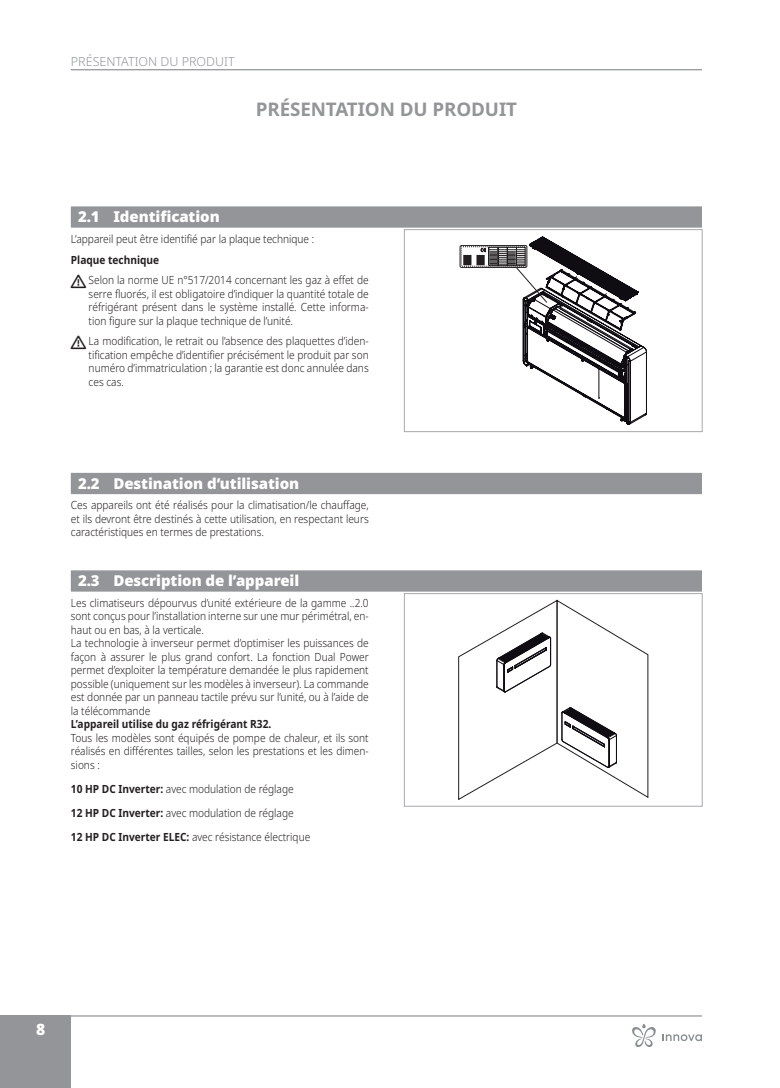
<style>
.page{position:relative;width:780px;height:1088px;background:#fff}
.page>*{position:absolute;margin:0;border:0;box-sizing:border-box;transform-origin:0 0}
.t1{font:700 18.75px "Noto Sans";letter-spacing:-.005em;color:#939598}
.t2{font:900 15.62px "Noto Sans";color:#fff}
.t3{font:900 15px "Noto Sans";letter-spacing:-.005em;color:#fff}
.t4{font:300 12.5px "Noto Sans";color:#939598}
.t5{font:300 11.25px/13.5px "Noto Sans";color:#231f20;text-align:justify;scale:.9 1}
.t6{font:700 11.25px "Noto Sans";color:#231f20;scale:.9 1}
.s1{font-weight:700}
</style>
<div class="page">
<hr style="left:71px;top:1015px;width:631px;height:1px;background:#939598">
<div style="left:0;top:1015px;width:71px;height:73px;background:#939598"></div>
<hr style="left:71px;top:69px;width:631px;height:1px;background:#939598">
<svg style="left:662px;top:1034px;width:40px;height:7px"></svg>
<svg style="left:632px;top:1024px;width:24px;height:23px"></svg>
<div style="left:71px;top:208px;width:631px;height:20px;background:#939598"></div>
<div style="left:71px;top:206px;width:631px;height:20px;background:#939598"></div>
<div style="left:460px;top:245px;width:67px;height:23px;border:1px solid #231f20"></div>
<div style="left:461px;top:247px;width:64px;height:19px;border:1px dashed #231f20"></div>
<svg style="left:463px;top:237px;width:183px;height:187px"></svg>
<div style="left:404px;top:229px;width:298px;height:203px;border:1px solid #a8a9ad"></div>
<div style="left:71px;top:474px;width:631px;height:20px;background:#939598"></div>
<div style="left:71px;top:473px;width:631px;height:20px;background:#939598"></div>
<div style="left:71px;top:572px;width:631px;height:20px;background:#939598"></div>
<div style="left:71px;top:570px;width:631px;height:20px;background:#939598"></div>
<svg style="left:458px;top:600px;width:190px;height:200px"></svg>
<div style="left:404px;top:593px;width:298px;height:213px;border:1px solid #a8a9ad"></div>
<p class="t4" style="left:71px;top:52px;width:165px">Présentation du produit</p>
<h1 class="t1" style="left:256px;top:96px;width:263px">PRÉSENTATION DU PRODUIT</h1>
<h3 class="t3" style="left:78px;top:205px;width:143px">2.1 Identification</h3>
<p class="t5" style="left:71px;top:232px;width:272px">L’appareil peut être identifié par la plaque technique :</p>
<p class="t6" style="left:71px;top:251px;width:100px">Plaque technique</p>
<p class="t5" style="left:89px;top:274px;width:313px">Selon la norme UE n°517/2014 concernant les gaz à effet de serre fluorés, il est obligatoire d’indiquer la quantité totale de réfrigérant présent dans le système installé. Cette informa&shy;tion figure sur la plaque technique de l’unité.</p>
<p class="t5" style="left:89px;top:335px;width:313px">La modification, le retrait ou l’absence des plaquettes d’iden&shy;tification empêche d’identifier précisément le produit par son numéro d’immatriculation ; la garantie est donc annulée dans ces cas.</p>
<h3 class="t3" style="left:78px;top:472px;width:223px">2.2 Destination d’utilisation</h3>
<p class="t5" style="left:71px;top:499px;width:332px">Ces appareils ont été réalisés pour la climatisation/le chauffage, et ils devront être destinés à cette utilisation, en respectant leurs caractéristiques en termes de prestations.</p>
<h3 class="t3" style="left:78px;top:569px;width:223px">2.3 Description de l’appareil</h3>
<p class="t5" style="left:71px;top:596px;width:332px;text-align:left">Les climatiseurs dépourvus d’unité extérieure de la gamme ..2.0 sont conçus pour l’installation interne sur une mur périmétral, en&shy;haut ou en bas, à la verticale.<br>La technologie à inverseur permet d’optimiser les puissances de façon à assurer le plus grand confort. La fonction Dual Power permet d’exploiter la température demandée le plus rapidement possible (uniquement sur les modèles à inverseur). La commande est donnée par un panneau tactile prévu sur l’unité, ou à l’aide de la télécommande</p>
<p class="t6" style="left:71px;top:716px;width:224px">L’appareil utilise du gaz réfrigérant R32.</p>
<p class="t5" style="left:71px;top:731px;width:332px">Tous les modèles sont équipés de pompe de chaleur, et ils sont réalisés en différentes tailles, selon les prestations et les dimen&shy;sions :</p>
<p class="t5" style="left:71px;top:777px;width:267px;line-height:24.1px;text-align:left"><span class="s1">10 HP DC Inverter:</span> avec modulation de réglage<br><span class="s1">12 HP DC Inverter:</span> avec modulation de réglage<br><span class="s1">12 HP DC Inverter ELEC:</span> avec résistance électrique</p>
<h2 class="t2" style="left:36px;top:1017px;width:11px">8</h2>
</div>
